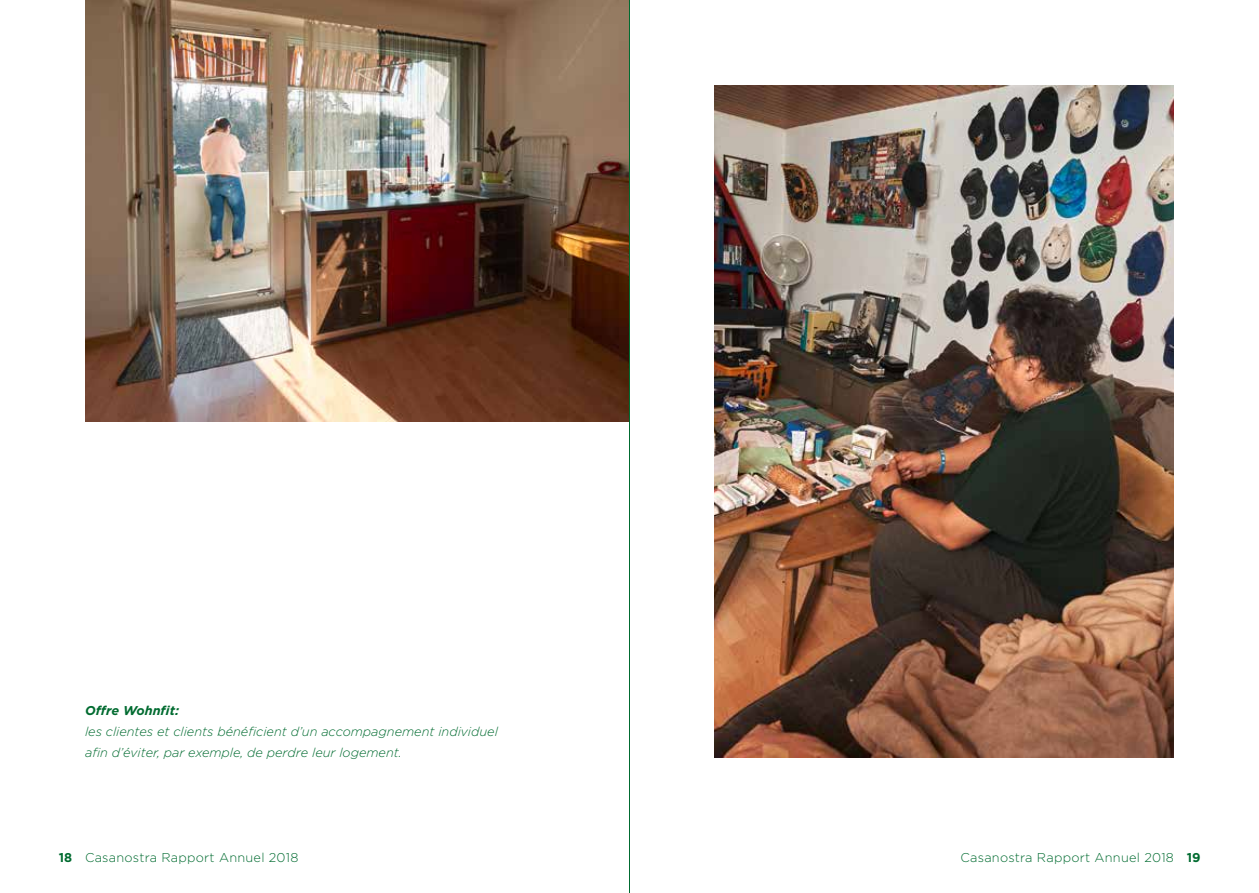
<style>
.page{position:relative;width:1259px;height:893px;background:#fff}
.page>*{position:absolute;margin:0;border:0;box-sizing:border-box;transform-origin:0 0}
.t1{font:italic 300 12.75px/21px "Gotham";color:#006b30}
.t2{font:300 12.75px "Gotham";letter-spacing:.02em;color:#006b30}
.t3{font:italic 700 12.75px "Gotham";color:#006b30}
.s1{font-weight:700}
</style>
<div class="page">
<img style="left:714px;top:85px;width:460px;height:672px">
<img style="left:85px;top:0;width:544px;height:421px">
<hr style="left:629px;top:0;width:1px;height:893px;background:#006b30">
<p class="t3" style="left:85px;top:703px;width:96px">Offre Wohnfit:</p>
<p class="t1" style="left:85px;top:721px;width:414px">les clientes et clients bénéficient d’un accompagnement individuel afin d’éviter, par exemple, de perdre leur logement.</p>
<p class="t2" style="left:59px;top:851px;width:241px"><span class="s1">18</span> Casanostra Rapport Annuel 2018</p>
<p class="t2" style="left:960px;top:851px;width:241px">Casanostra Rapport Annuel 2018 <span class="s1">19</span></p>
</div>
